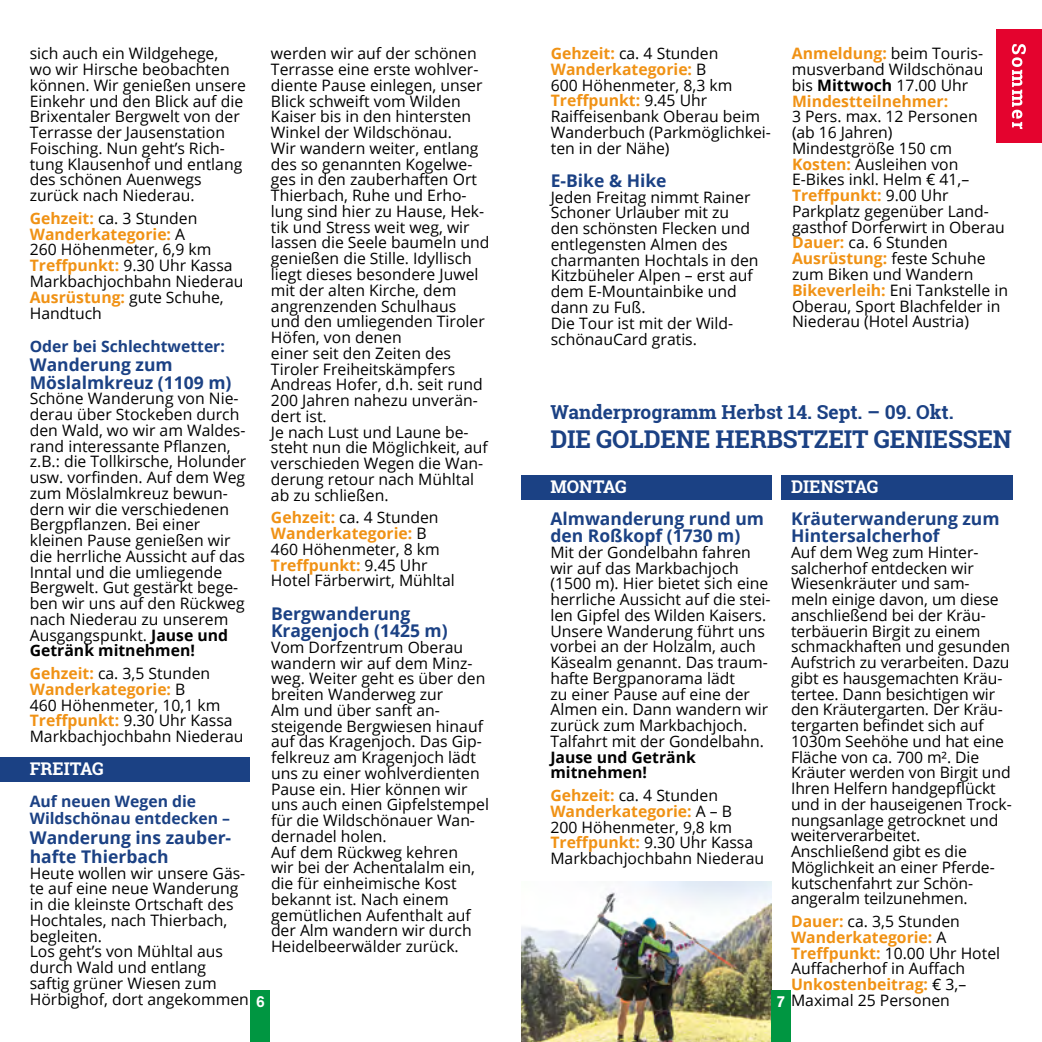
<style>
.page{position:relative;width:1042px;height:1042px;background:#fff}
.page>*{position:absolute;margin:0;border:0;box-sizing:border-box;transform-origin:0 0}
.t1{font:700 24.5px "Roboto Slab";letter-spacing:-.005em;color:#1b4184}
.t2{font:700 19.25px "Roboto Slab";color:#1b4184}
.t3{font:700 17.5px/17.5px "Open Sans";color:#1b4184}
.t4{font:700 17.5px "Roboto Slab";color:#fff}
.t5{font:15.75px/15.8px "Open Sans";color:#000}
.t6{font:700 15.75px/17.5px "Open Sans";color:#1b4184}
.t7{font:700 15.75px/15.8px "Open Sans";color:#000}
.t8{font:700 15.75px "Akzidenz Grotesk";color:#fff}
.s1{font-weight:700;color:#f09215}
.s2{font-weight:700}
.s3{font-family:"Akzidenz Grotesk";font-weight:700;color:#fff}
</style>
<div class="page">
<div style="left:0;top:757px;width:250px;height:25px;background:#1b4184"></div>
<div style="left:251px;top:991px;width:19px;height:51px;background:#009641"></div>
<img style="left:521px;top:881px;width:250px;height:161px">
<div style="left:996px;top:30px;width:46px;height:113px;background:#e4032e"></div>
<svg style="left:1012px;top:44px;width:14px;height:85px"></svg>
<div style="left:771px;top:991px;width:20px;height:51px;background:#009641"></div>
<div style="left:781px;top:475px;width:231px;height:24px;background:#1b4184"></div>
<div style="left:521px;top:475px;width:250px;height:24px;background:#1b4184"></div>
<p class="t5" style="left:30px;top:45px;width:218px">sich auch ein Wildgehege,<br>wo wir Hirsche beobachten können. Wir genießen unsere<br>Einkehr und den Blick auf die<br>Brixentaler Bergwelt von der<br>Terrasse der Jausenstation<br>Foisching. Nun geht’s Rich&shy;tung Klausenhof und entlang des schönen Auenwegs zurück nach Niederau.</p>
<p class="t5" style="left:30px;top:210px;width:215px"><span class="s1">Gehzeit:</span> ca. 3 Stunden<br><span class="s1">Wanderkategorie:</span> A<br>260 Höhenmeter, 6,9 km<br><span class="s1">Treffpunkt:</span> 9.30 Uhr Kassa<br>Markbachjochbahn Niederau<br><span class="s1">Ausrüstung:</span> gute Schuhe,<br>Handtuch</p>
<p class="t6" style="left:30px;top:337px;width:197px">Oder bei Schlechtwetter:</p>
<p class="t3" style="left:30px;top:355px;width:203px">Wanderung zum<br>Möslalmkreuz (1109 m)</p>
<p class="t5" style="left:30px;top:390px;width:218px">Schöne Wanderung von Nie&shy;derau über Stockeben durch den Wald, wo wir am Waldes&shy;rand interessante Pflanzen, z.B.: die Tollkirsche, Holunder usw. vorfinden. Auf dem Weg zum Möslalmkreuz bewun&shy;dern wir die verschiedenen<br>Bergpflanzen. Bei einer kleinen Pause genießen wir die herrliche Aussicht auf das<br>Inntal und die umliegende<br>Bergwelt. Gut gestärkt bege&shy;ben wir uns auf den Rückweg nach Niederau zu unserem<br>Ausgangspunkt. <span class="s2">Jause und<br>Getränk mitnehmen!</span></p>
<p class="t5" style="left:30px;top:665px;width:215px"><span class="s1">Gehzeit:</span> ca. 3,5 Stunden<br><span class="s1">Wanderkategorie:</span> B<br>460 Höhenmeter, 10,1 km<br><span class="s1">Treffpunkt:</span> 9.30 Uhr Kassa<br>Markbachjochbahn Niederau</p>
<p class="t4" style="left:30px;top:757px;width:75px">FREITAG</p>
<p class="t6" style="left:30px;top:792px;width:202px">Auf neuen Wegen die<br>Wildschönau entdecken –</p>
<p class="t3" style="left:30px;top:827px;width:203px;line-height:19.2px">Wanderung ins zauber&shy;hafte Thierbach</p>
<p class="t5" style="left:30px;top:864px;width:221px">Heute wollen wir unsere Gäs&shy;te auf eine neue Wanderung in die kleinste Ortschaft des<br>Hochtales, nach Thierbach, begleiten.<br>Los geht’s von Mühltal aus durch Wald und entlang saftig grüner Wiesen zum<br>Hörbighof, dort angekommen</p>
<p class="t5" style="left:271px;top:45px;width:220px">werden wir auf der schönen<br>Terrasse eine erste wohlver&shy;diente Pause einlegen, unser<br>Blick schweift vom Wilden<br>Kaiser bis in den hintersten<br>Winkel der Wildschönau.<br>Wir wandern weiter, entlang des so genannten Kogelwe&shy;ges in den zauberhaften Ort<br>Thierbach, Ruhe und Erho&shy;lung sind hier zu Hause, Hek&shy;tik und Stress weit weg, wir lassen die Seele baumeln und genießen die Stille. Idyllisch liegt dieses besondere Juwel mit der alten Kirche, dem angrenzenden Schulhaus<br>und den umliegenden Tiroler<br>Höfen, von denen<br>einer seit den Zeiten des<br>Tiroler Freiheitskämpfers<br>Andreas Hofer, d.h. seit rund<br>200 Jahren nahezu unverän&shy;dert ist.<br>Je nach Lust und Laune be&shy;steht nun die Möglichkeit, auf verschieden Wegen die Wan&shy;derung retour nach Mühltal ab zu schließen.</p>
<p class="t5" style="left:271px;top:509px;width:185px"><span class="s1">Gehzeit:</span> ca. 4 Stunden<br><span class="s1">Wanderkategorie:</span> B<br>460 Höhenmeter, 8 km<br><span class="s1">Treffpunkt:</span> 9.45 Uhr<br>Hotel Färberwirt, Mühltal</p>
<p class="t3" style="left:271px;top:604px;width:178px">Bergwanderung<br>Kragenjoch (1425 m)</p>
<p class="t5" style="left:271px;top:639px;width:220px">Vom Dorfzentrum Oberau wandern wir auf dem Minz&shy;weg. Weiter geht es über den breiten Wanderweg zur<br>Alm und über sanft an&shy;steigende Bergwiesen hinauf auf das Kragenjoch. Das Gip&shy;felkreuz am Kragenjoch lädt uns zu einer wohlverdienten<br>Pause ein. Hier können wir uns auch einen Gipfelstempel für die Wildschönauer Wan&shy;dernadel holen.<br>Auf dem Rückweg kehren<br>wir bei der Achentalalm ein, die für einheimische Kost bekannt ist. Nach einem gemütlichen Aufenthalt auf der Alm wandern wir durch<br>Heidelbeerwälder zurück.</p>
<p class="t8" style="left:256px;top:991px;width:10px">6</p>
<p class="t5" style="left:551px;top:45px;width:222px"><span class="s1">Gehzeit:</span> ca. 4 Stunden<br><span class="s1">Wanderkategorie:</span> B<br>600 Höhenmeter, 8,3 km<br><span class="s1">Treffpunkt:</span> 9.45 Uhr<br>Raiffeisenbank Oberau beim<br>Wanderbuch (Parkmöglichkei&shy;ten in der Nähe)</p>
<p class="t3" style="left:551px;top:171px;width:117px">E-Bike &amp; Hike</p>
<p class="t5" style="left:551px;top:189px;width:209px">Jeden Freitag nimmt Rainer<br>Schoner Urlauber mit zu den schönsten Flecken und entlegensten Almen des charmanten Hochtals in den<br>Kitzbüheler Alpen – erst auf dem E-Mountainbike und dann zu Fuß.<br>Die Tour ist mit der Wild&shy;schönauCard gratis.</p>
<p class="t5" style="left:792px;top:45px;width:193px"><span class="s1">Anmeldung:</span> beim Touris&shy;musverband Wildschönau bis <span class="s2">Mittwoch</span> 17.00 Uhr<br><span class="s1">Mindestteilnehmer:</span></p>
<p class="t5" style="left:792px;top:108px;width:218px">3 Pers. max. 12 Personen<br>(ab 16 Jahren)<br>Mindestgröße 150 cm<br><span class="s1">Kosten:</span> Ausleihen von<br>E-Bikes inkl. Helm € 41,–<br><span class="s1">Treffpunkt:</span> 9.00 Uhr<br>Parkplatz gegenüber Land&shy;gasthof Dorferwirt in Oberau<br><span class="s1">Dauer:</span> ca. 6 Stunden<br><span class="s1">Ausrüstung:</span> feste Schuhe zum Biken und Wandern<br><span class="s1">Bikeverleih:</span> Eni Tankstelle in<br>Oberau, Sport Blachfelder in<br>Niederau (Hotel Austria)</p>
<p class="t2" style="left:550px;top:398px;width:405px">Wanderprogramm Herbst 14. Sept. – 09. Okt.</p>
<h1 class="t1" style="left:550px;top:423px;width:463px">DIE GOLDENE HERBSTZEIT GENIESSEN</h1>
<p class="t4" style="left:550px;top:475px;width:78px">MONTAG</p>
<p class="t3" style="left:550px;top:509px;width:215px">Almwanderung rund um den Roßkopf (1730 m)</p>
<p class="t5" style="left:550px;top:544px;width:222px">Mit der Gondelbahn fahren wir auf das Markbachjoch (1500 m). Hier bietet sich eine herrliche Aussicht auf die stei&shy;len Gipfel des Wilden Kaisers.<br>Unsere Wanderung führt uns vorbei an der Holzalm, auch<br>Käsealm genannt. Das traum&shy;hafte Bergpanorama lädt<br>zu einer Pause auf eine der<br>Almen ein. Dann wandern wir zurück zum Markbachjoch.<br>Talfahrt mit der Gondelbahn.</p>
<p class="t7" style="left:550px;top:749px;width:147px">Jause und Getränk mitnehmen!</p>
<p class="t5" style="left:550px;top:787px;width:215px"><span class="s1">Gehzeit:</span> ca. 4 Stunden<br><span class="s1">Wanderkategorie:</span> A – B<br>200 Höhenmeter, 9,8 km<br><span class="s1">Treffpunkt:</span> 9.30 Uhr Kassa<br>Markbachjochbahn Niederau</p>
<p class="t4" style="left:791px;top:475px;width:89px">DIENSTAG</p>
<p class="t3" style="left:791px;top:509px;width:210px">Kräuterwanderung zum<br>Hintersalcherhof</p>
<p class="t5" style="left:791px;top:544px;width:222px">Auf dem Weg zum Hinter&shy;salcherhof entdecken wir<br>Wiesenkräuter und sam-<br>meln einige davon, um diese anschließend bei der Kräu&shy;terbäuerin Birgit zu einem schmackhaften und gesunden<br>Aufstrich zu verarbeiten. Dazu gibt es hausgemachten Kräu&shy;tertee. Dann besichtigen wir den Kräutergarten. Der Kräu&shy;tergarten befindet sich auf<br>1030m Seehöhe und hat eine<br>Fläche von ca. 700 m². Die<br>Kräuter werden von Birgit und<br>Ihren Helfern handgepflückt und in der hauseigenen Trock&shy;nungsanlage getrocknet und weiterverarbeitet.<br>Anschließend gibt es die<br>Möglichkeit an einer Pferde&shy;kutschenfahrt zur Schön&shy;angeralm teilzunehmen.</p>
<p class="t5" style="left:791px;top:913px;width:211px"><span class="s1">Dauer:</span> ca. 3,5 Stunden<br><span class="s1">Wanderkategorie:</span> A<br><span class="s1">Treffpunkt:</span> 10.00 Uhr Hotel<br>Auffacherhof in Auffach<br><span class="s1">Unkostenbeitrag:</span> € 3,–</p>
<p class="t5" style="left:776px;top:992px;width:175px"><span class="s3">7</span> Maximal 25 Personen</p>
</div>
